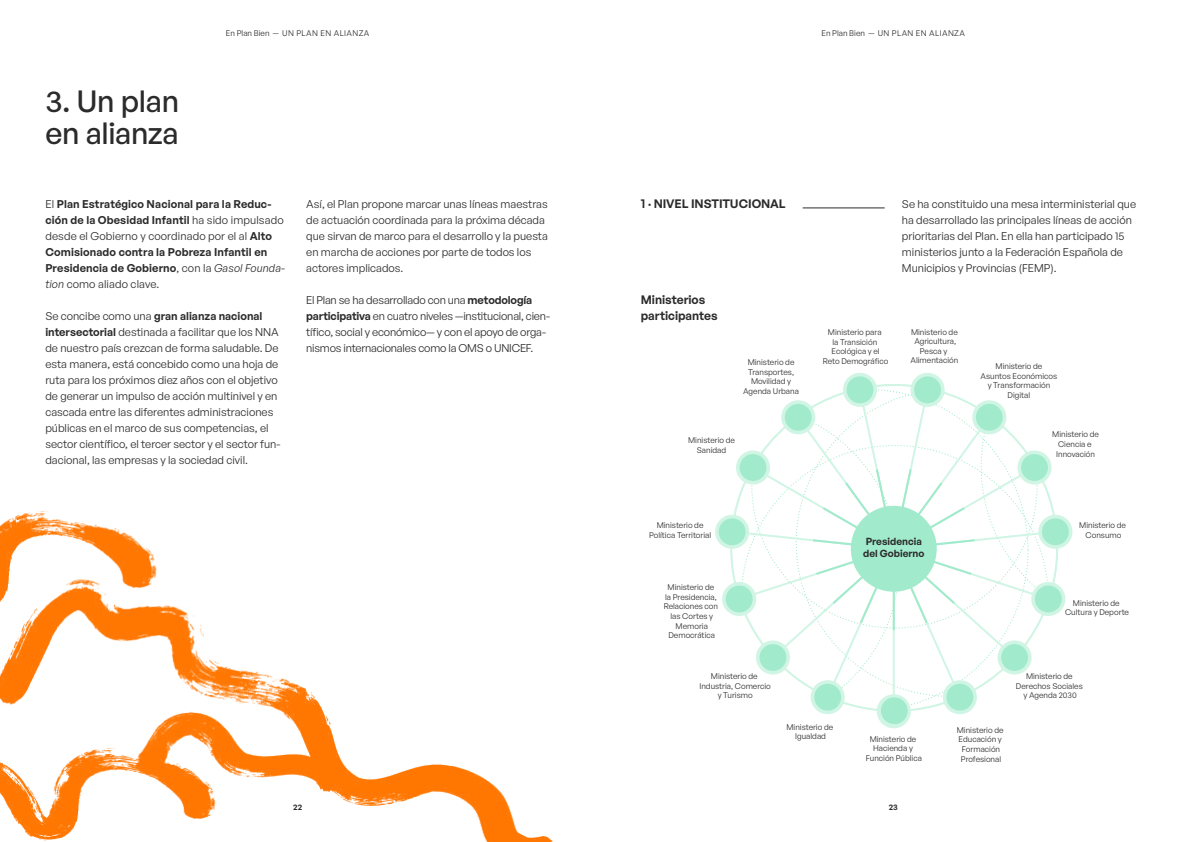
<style>
.page{position:relative;width:1191px;height:842px;background:#fff}
.page>*{position:absolute;margin:0;border:0;box-sizing:border-box;transform-origin:0 0}
.t1{font:500 30px/32px "General Sans";letter-spacing:-.01em;color:#2b2b2b}
.t2{font:600 12px/16px "General Sans";letter-spacing:-.005em;color:#2b2b2b}
.t3{font:11px/16px "General Sans";color:#2b2b2b}
.t4{font:600 11px/16px "General Sans";letter-spacing:.01em;color:#2b2b2b}
.t5{font:11px/16px "General Sans";letter-spacing:-.02em;color:#2b2b2b}
.t6{font:600 10px/12px "General Sans";color:#2b2b2b}
.t7{font:8px/9.6px "General Sans";color:#2b2b2b;text-align:center}
.t8{font:8px "General Sans";letter-spacing:.05em;color:#2b2b2b}
.t9{font:600 8px "General Sans";color:#2b2b2b}
.s1{font-weight:400}
.s2{font-weight:400;font-style:italic}
.s3{font-weight:600}
</style>
<div class="page">
<img style="left:0;top:511px;width:554px;height:331px">
<hr style="left:802px;top:208px;width:82px;height:1px;background:#2b2b2b">
<svg style="left:715px;top:373px;width:358px;height:355px"></svg>
<div style="left:850px;top:506px;width:86px;height:86px;background:#a1eacb;border-radius:50%"></div>
<div style="left:785px;top:404px;width:26px;height:27px;background:#a1eacb;border-radius:50%"></div>
<div style="left:846px;top:376px;width:27px;height:27px;background:#a1eacb;border-radius:50%"></div>
<div style="left:914px;top:376px;width:27px;height:27px;background:#a1eacb;border-radius:50%"></div>
<div style="left:975px;top:404px;width:27px;height:27px;background:#a1eacb;border-radius:50%"></div>
<div style="left:1021px;top:454px;width:27px;height:27px;background:#a1eacb;border-radius:50%"></div>
<div style="left:1042px;top:518px;width:26px;height:27px;background:#a1eacb;border-radius:50%"></div>
<div style="left:1035px;top:585px;width:26px;height:27px;background:#a1eacb;border-radius:50%"></div>
<div style="left:1001px;top:644px;width:27px;height:27px;background:#a1eacb;border-radius:50%"></div>
<div style="left:946px;top:684px;width:27px;height:27px;background:#a1eacb;border-radius:50%"></div>
<div style="left:880px;top:697px;width:27px;height:27px;background:#a1eacb;border-radius:50%"></div>
<div style="left:814px;top:684px;width:27px;height:27px;background:#a1eacb;border-radius:50%"></div>
<div style="left:759px;top:644px;width:27px;height:27px;background:#a1eacb;border-radius:50%"></div>
<div style="left:725px;top:585px;width:27px;height:27px;background:#a1eacb;border-radius:50%"></div>
<div style="left:718px;top:518px;width:27px;height:27px;background:#a1eacb;border-radius:50%"></div>
<div style="left:739px;top:454px;width:27px;height:27px;background:#a1eacb;border-radius:50%"></div>
<h1 class="t1" style="left:45px;top:84px;width:135px">3. Un plan en alianza</h1>
<p class="t8" style="left:226px;top:28px;width:145px">En Plan Bien — UN PLAN EN ALIANZA</p>
<p class="t8" style="left:821px;top:28px;width:145px">En Plan Bien — UN PLAN EN ALIANZA</p>
<p class="t4" style="left:45px;top:196px;width:241px"><span class="s1">El</span> Plan Estratégico Nacional para la Reduc&shy;ción de la Obesidad Infantil <span class="s1">ha sido impulsado desde el Gobierno y coordinado por el al</span> Alto Comisionado contra la Pobreza Infantil en Presidencia de Gobierno<span class="s1">, con la</span> <span class="s2">Gasol Founda&shy;tion</span> <span class="s1">como aliado clave.</span></p>
<p class="t3" style="left:45px;top:308px;width:236px">Se concibe como una <span class="s3">gran alianza nacional intersectorial</span> destinada a facilitar que los NNA de nuestro país crezcan de forma saludable. De esta manera, está concebido como una hoja de ruta para los próximos diez años con el objetivo de generar un impulso de acción multinivel y en cascada entre las diferentes administraciones públicas en el marco de sus competencias, el sector científico, el tercer sector y el sector fun&shy;dacional, las empresas y la sociedad civil.</p>
<p class="t3" style="left:306px;top:196px;width:243px">Así, el Plan propone marcar unas líneas maestras</p>
<p class="t2" style="left:641px;top:195px;width:146px">1 · NIVEL INSTITUCIONAL</p>
<p class="t3" style="left:306px;top:212px;width:243px">de actuación coordinada para la próxima década que sirvan de marco para el desarrollo y la puesta en marcha de acciones por parte de todos los actores implicados.</p>
<p class="t5" style="left:306px;top:292px;width:245px">El Plan se ha desarrollado con una <span class="s3">metodología participativa</span> en cuatro niveles —institucional, cien&shy;tífico, social y económico— y con el apoyo de orga&shy;nismos internacionales como la OMS o UNICEF.</p>
<p class="t2" style="left:641px;top:291px;width:78px">Ministerios participantes</p>
<p class="t7" style="left:743px;top:357px;width:57px">Ministerio de<br>Transportes,<br>Movilidad y<br>Agenda Urbana</p>
<p class="t7" style="left:688px;top:435px;width:48px">Ministerio de<br>Sanidad</p>
<p class="t3" style="left:902px;top:196px;width:236px">Se ha constituido una mesa interministerial que ha desarrollado las principales líneas de acción prioritarias del Plan. En ella han participado 15 ministerios junto a la Federación Española de Municipios y Provincias (FEMP).</p>
<p class="t7" style="left:823px;top:327px;width:67px">Ministerio para<br>la Transición<br>Ecológica y el<br>Reto Demográfico</p>
<p class="t7" style="left:910px;top:327px;width:49px">Ministerio de<br>Agricultura,<br>Pesca y<br>Alimentación</p>
<p class="t7" style="left:980px;top:361px;width:78px">Ministerio de<br>Asuntos Económicos y Transformación<br>Digital</p>
<p class="t7" style="left:1052px;top:430px;width:48px">Ministerio de<br>Ciencia e<br>Innovación</p>
<p class="t7" style="left:649px;top:520px;width:64px">Ministerio de<br>Política Territorial</p>
<p class="t7" style="left:664px;top:582px;width:56px">Ministerio de la Presidencia,<br>Relaciones con las Cortes y<br>Memoria<br>Democrática</p>
<p class="t7" style="left:699px;top:671px;width:73px">Ministerio de<br>Industria, Comercio y Turismo</p>
<p class="t7" style="left:786px;top:722px;width:48px">Ministerio de<br>Igualdad</p>
<p class="t6" style="left:863px;top:535px;width:63px">Presidencia del Gobierno</p>
<p class="t7" style="left:865px;top:734px;width:58px">Ministerio de<br>Hacienda y<br>Función Pública</p>
<p class="t9" style="left:293px;top:802px;width:10px">22</p>
<p class="t9" style="left:888px;top:802px;width:11px">23</p>
<p class="t7" style="left:1079px;top:520px;width:48px">Ministerio de<br>Consumo</p>
<p class="t7" style="left:1065px;top:598px;width:65px">Ministerio de<br>Cultura y Deporte</p>
<p class="t7" style="left:956px;top:725px;width:48px">Ministerio de<br>Educación y<br>Formación<br>Profesional</p>
<p class="t7" style="left:1016px;top:671px;width:68px">Ministerio de<br>Derechos Sociales y Agenda 2030</p>
</div>
